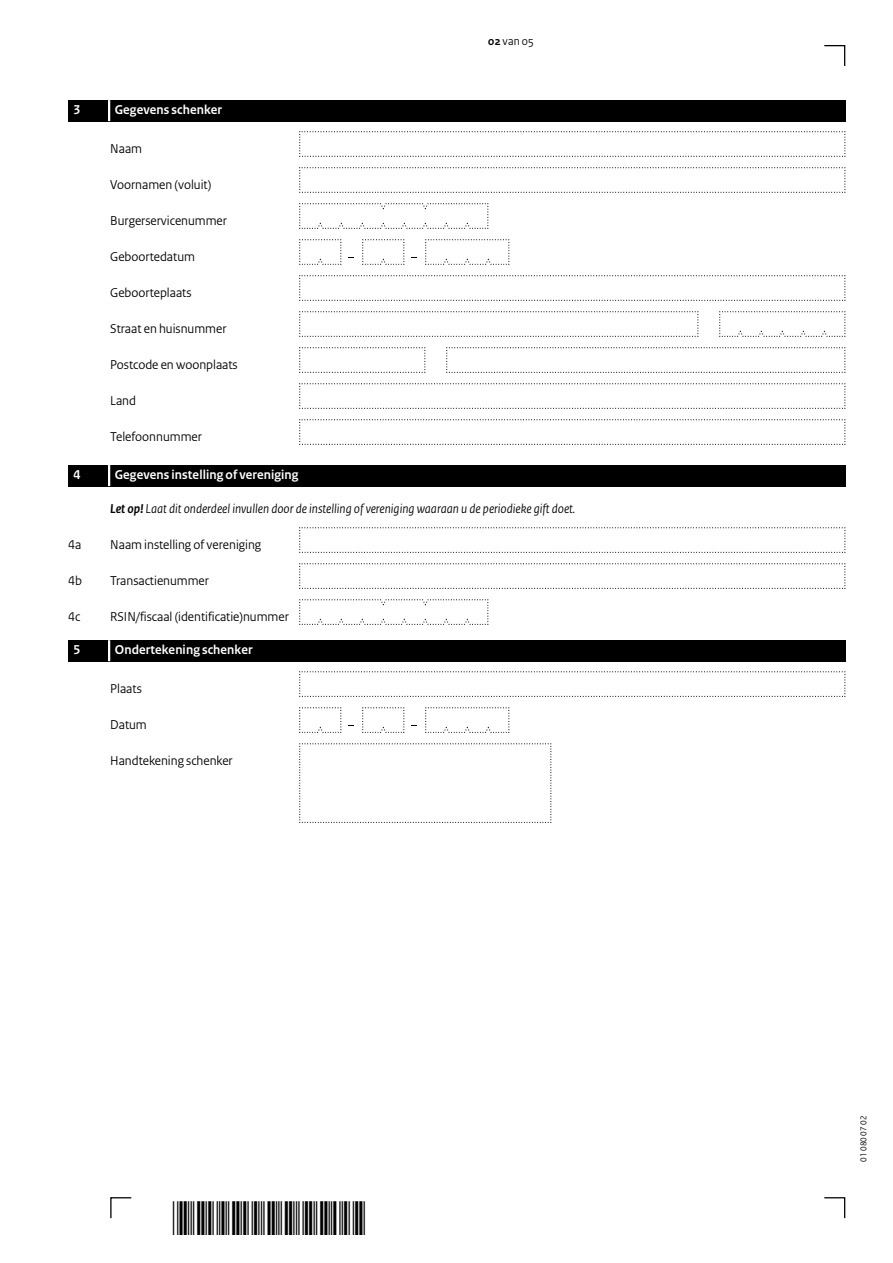
<style>
.page{position:relative;width:893px;height:1263px;background:#fff}
.page>*{position:absolute;margin:0;border:0;box-sizing:border-box;transform-origin:0 0}
.Vraag{font:13.5px "Rijksoverheid Sans Heading";color:#000}
.Vraag-2{font:italic 13.5px "Rijksoverheid Sans Heading";color:#000}
.Vraag_Nummer{font:13.5px "Rijksoverheid Sans Heading";color:#000}
.KOP_D_Nummer{font:700 13.5px "Rijksoverheid Sans Heading";letter-spacing:.01em;color:#fff}
.KOP_B_Nummer{font:700 13.5px "Rijksoverheid Sans Heading";letter-spacing:.01em;color:#fff}
.t1{font:12px "Rijksoverheid Sans Heading";color:#000}
.t2{font:9px "Rijksoverheid Sans Heading";color:#000}
.s1{font-weight:700}
</style>
<div class="page">
<svg style="left:824px;top:1197px;width:22px;height:22px"></svg>
<svg style="left:110px;top:1197px;width:22px;height:22px"></svg>
<svg style="left:824px;top:45px;width:22px;height:21px"></svg>
<svg style="left:299px;top:239px;width:43px;height:26px"></svg>
<svg style="left:362px;top:239px;width:43px;height:26px"></svg>
<svg style="left:425px;top:239px;width:85px;height:26px"></svg>
<svg style="left:299px;top:131px;width:547px;height:26px"></svg>
<svg style="left:299px;top:167px;width:547px;height:26px"></svg>
<svg style="left:299px;top:203px;width:190px;height:26px"></svg>
<svg style="left:299px;top:275px;width:547px;height:26px"></svg>
<svg style="left:719px;top:311px;width:127px;height:26px"></svg>
<svg style="left:299px;top:311px;width:400px;height:26px"></svg>
<svg style="left:446px;top:347px;width:400px;height:26px"></svg>
<svg style="left:299px;top:347px;width:127px;height:26px"></svg>
<svg style="left:299px;top:383px;width:547px;height:26px"></svg>
<svg style="left:299px;top:419px;width:547px;height:26px"></svg>
<svg style="left:299px;top:527px;width:547px;height:26px"></svg>
<svg style="left:299px;top:563px;width:547px;height:26px"></svg>
<svg style="left:299px;top:599px;width:190px;height:26px"></svg>
<svg style="left:299px;top:707px;width:43px;height:26px"></svg>
<svg style="left:362px;top:707px;width:43px;height:26px"></svg>
<svg style="left:425px;top:707px;width:85px;height:26px"></svg>
<svg style="left:299px;top:671px;width:547px;height:26px"></svg>
<svg style="left:299px;top:743px;width:253px;height:80px"></svg>
<div style="left:68px;top:100px;width:777px;height:21px;background:#000"></div>
<hr style="left:108px;top:100px;width:2px;height:21px;background:#fff">
<div style="left:68px;top:465px;width:777px;height:21px;background:#000"></div>
<hr style="left:108px;top:465px;width:2px;height:21px;background:#fff">
<div style="left:68px;top:640px;width:777px;height:21px;background:#000"></div>
<hr style="left:108px;top:640px;width:2px;height:21px;background:#fff">
<p class="t1" style="left:488px;top:34px;width:47px"><span class="s1">02</span> van 05</p>
<h2 class="KOP_D_Nummer" style="left:74px;top:102px;width:8px">3</h2>
<h2 class="KOP_D_Nummer" style="left:115px;top:102px;width:109px">Gegevens schenker</h2>
<p class="Vraag" style="left:110px;top:141px;width:33px">Naam</p>
<p class="Vraag" style="left:110px;top:177px;width:103px">Voornamen (voluit)</p>
<p class="Vraag" style="left:110px;top:213px;width:118px">Burgerservicenummer</p>
<p class="Vraag" style="left:110px;top:249px;width:86px">Geboortedatum</p>
<p class="Vraag" style="left:110px;top:285px;width:83px">Geboorteplaats</p>
<p class="Vraag" style="left:110px;top:321px;width:118px">Straat en huisnummer</p>
<p class="Vraag" style="left:110px;top:357px;width:129px">Postcode en woonplaats</p>
<p class="Vraag" style="left:110px;top:393px;width:27px">Land</p>
<p class="Vraag" style="left:110px;top:429px;width:93px">Telefoonnummer</p>
<h2 class="KOP_B_Nummer" style="left:74px;top:467px;width:8px">4</h2>
<h2 class="KOP_B_Nummer" style="left:115px;top:467px;width:185px">Gegevens instelling of vereniging</h2>
<p class="Vraag-2" style="left:110px;top:501px;width:466px"><span class="s1">Let op!</span> Laat dit onderdeel invullen door de instelling of vereniging waaraan u de periodieke gift doet.</p>
<p class="Vraag_Nummer" style="left:68px;top:537px;width:15px">4a</p>
<p class="Vraag_Nummer" style="left:110px;top:537px;width:152px">Naam instelling of vereniging</p>
<p class="Vraag_Nummer" style="left:68px;top:573px;width:15px">4b</p>
<p class="Vraag_Nummer" style="left:110px;top:573px;width:100px">Transactienummer</p>
<p class="Vraag_Nummer" style="left:68px;top:609px;width:14px">4c</p>
<p class="Vraag_Nummer" style="left:110px;top:609px;width:180px">RSIN/fiscaal (identificatie)nummer</p>
<h2 class="KOP_D_Nummer" style="left:74px;top:642px;width:8px">5</h2>
<h2 class="KOP_D_Nummer" style="left:115px;top:642px;width:139px">Ondertekening schenker</h2>
<p class="Vraag" style="left:110px;top:681px;width:33px">Plaats</p>
<p class="Vraag" style="left:110px;top:717px;width:38px">Datum</p>
<p class="Vraag" style="left:110px;top:753px;width:124px">Handtekening schenker</p>
<p class="t2" style="left:858px;top:1161px;width:47px;rotate:-90deg">01 080 07 02</p>
</div>
